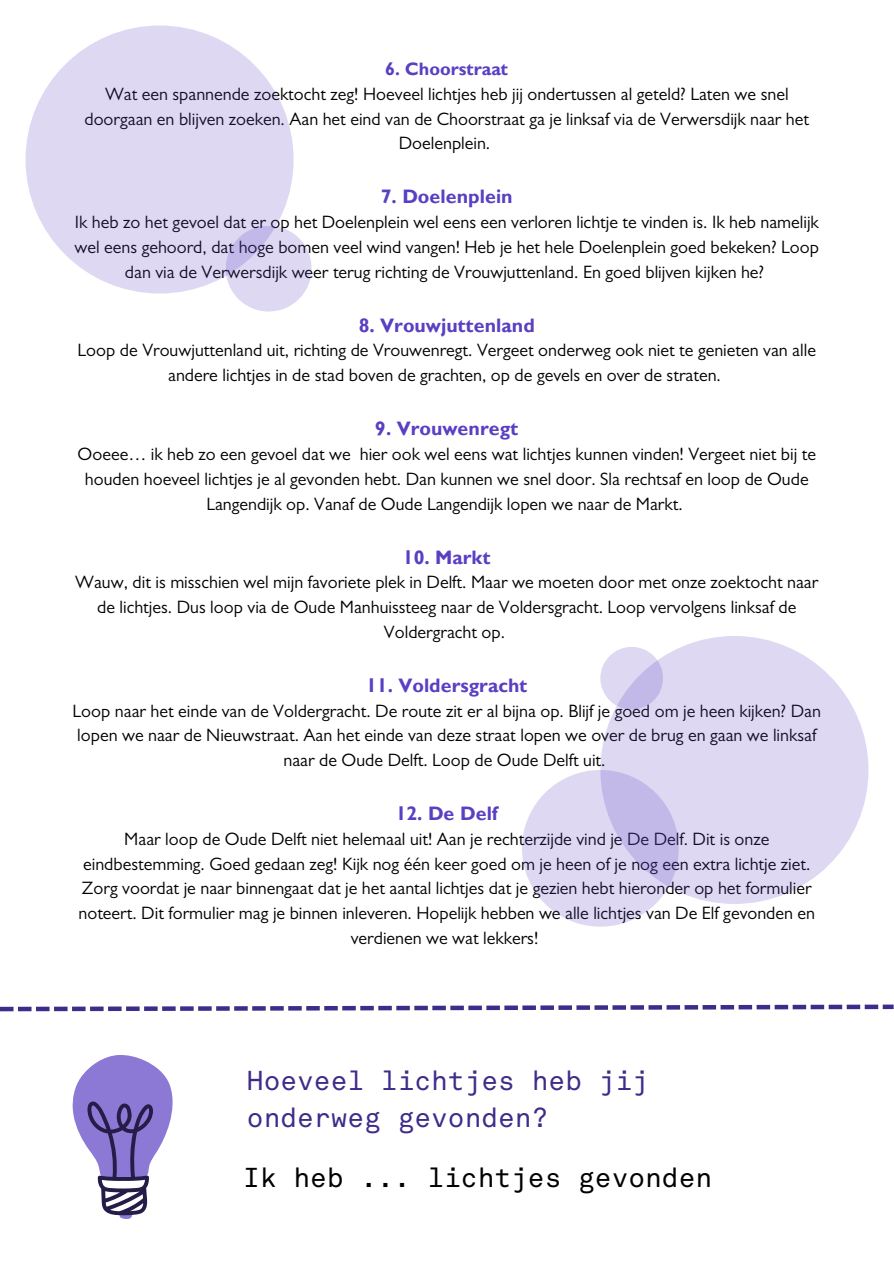
<style>
.page{position:relative;width:894px;height:1264px;background:#fff}
.page>*{position:absolute;margin:0;border:0;box-sizing:border-box;transform-origin:0 0}
.t1{font:27px/37.2px "Akkurat Mono";color:#3f2b8a}
.t2{font:27px "Akkurat Mono";color:#000}
.t3{font:700 19.5px "Gill Sans MT Std";color:#5a3fc3}
.t4{font:18px/24.8px "Gill Sans MT Pro";color:#000;text-align:center}
.t5{font:700 18px "Gill Sans MT Std";color:#5a3fc3}
</style>
<div class="page">
<div style="left:600px;top:636px;width:268px;height:268px;background:#ded8f3;border-radius:50%"></div>
<svg style="left:522px;top:770px;width:156px;height:156px;background:#d6cff0"></svg>
<svg style="left:600px;top:647px;width:63px;height:62px;background:#d3ccef"></svg>
<svg style="left:0;top:1004px;width:893px;height:7px"></svg>
<svg style="left:72px;top:1055px;width:101px;height:163px"></svg>
<div style="left:26px;top:26px;width:267px;height:267px;background:#ded8f3;border-radius:50%"></div>
<svg style="left:226px;top:226px;width:85px;height:85px;background:#d8d2f1"></svg>
<p class="t5" style="left:385px;top:63px;width:124px">6. Choorstraat</p>
<p class="t4" style="left:84px;top:84px;width:726px">Wat een spannende zoektocht zeg! Hoeveel lichtjes heb jij ondertussen al geteld? Laten we snel doorgaan en blijven zoeken. Aan het eind van de Choorstraat ga je linksaf via de Verwersdijk naar het<br>Doelenplein.</p>
<p class="t3" style="left:381px;top:190px;width:133px">7. Doelenplein</p>
<p class="t4" style="left:74px;top:212px;width:745px">Ik heb zo het gevoel dat er op het Doelenplein wel eens een verloren lichtje te vinden is. Ik heb namelijk wel eens gehoord, dat hoge bomen veel wind vangen! Heb je het hele Doelenplein goed bekeken? Loop dan via de Verwersdijk weer terug richting de Vrouwjuttenland. En goed blijven kijken he?</p>
<p class="t3" style="left:359px;top:318px;width:177px">8. Vrouwjuttenland</p>
<p class="t4" style="left:78px;top:341px;width:739px">Loop de Vrouwjuttenland uit, richting de Vrouwenregt. Vergeet onderweg ook niet te genieten van alle andere lichtjes in de stad boven de grachten, op de gevels en over de straten.</p>
<p class="t3" style="left:375px;top:422px;width:145px">9. Vrouwenregt</p>
<p class="t4" style="left:78px;top:444px;width:739px">Ooeee… ik heb zo een gevoel dat we hier ook wel eens wat lichtjes kunnen vinden! Vergeet niet bij te houden hoeveel lichtjes je al gevonden hebt. Dan kunnen we snel door. Sla rechtsaf en loop de Oude<br>Langendijk op. Vanaf de Oude Langendijk lopen we naar de Markt.</p>
<p class="t3" style="left:403px;top:550px;width:89px">10. Markt</p>
<p class="t4" style="left:75px;top:572px;width:744px">Wauw, dit is misschien wel mijn favoriete plek in Delft. Maar we moeten door met onze zoektocht naar de lichtjes. Dus loop via de Oude Manhuissteeg naar de Voldersgracht. Loop vervolgens linksaf de<br>Voldergracht op.</p>
<p class="t3" style="left:366px;top:678px;width:163px">11. Voldersgracht</p>
<p class="t4" style="left:73px;top:701px;width:749px">Loop naar het einde van de Voldergracht. De route zit er al bijna op. Blijf je goed om je heen kijken? Dan lopen we naar de Nieuwstraat. Aan het einde van deze straat lopen we over de brug en gaan we linksaf naar de Oude Delft. Loop de Oude Delft uit.</p>
<p class="t3" style="left:395px;top:806px;width:104px">12. De Delf</p>
<p class="t4" style="left:78px;top:829px;width:737px">Maar loop de Oude Delft niet helemaal uit! Aan je rechterzijde vind je De Delf. Dit is onze eindbestemming. Goed gedaan zeg! Kijk nog één keer goed om je heen of je nog een extra lichtje ziet.<br>Zorg voordat je naar binnengaat dat je het aantal lichtjes dat je gezien hebt hieronder op het formulier noteert. Dit formulier mag je binnen inleveren. Hopelijk hebben we alle lichtjes van De Elf gevonden en verdienen we wat lekkers!</p>
<p class="t1" style="left:247px;top:1064px;width:403px">Hoeveel lichtjes heb jij onderweg gevonden?</p>
<p class="t2" style="left:243px;top:1167px;width:470px">Ik heb ... lichtjes gevonden</p>
</div>
